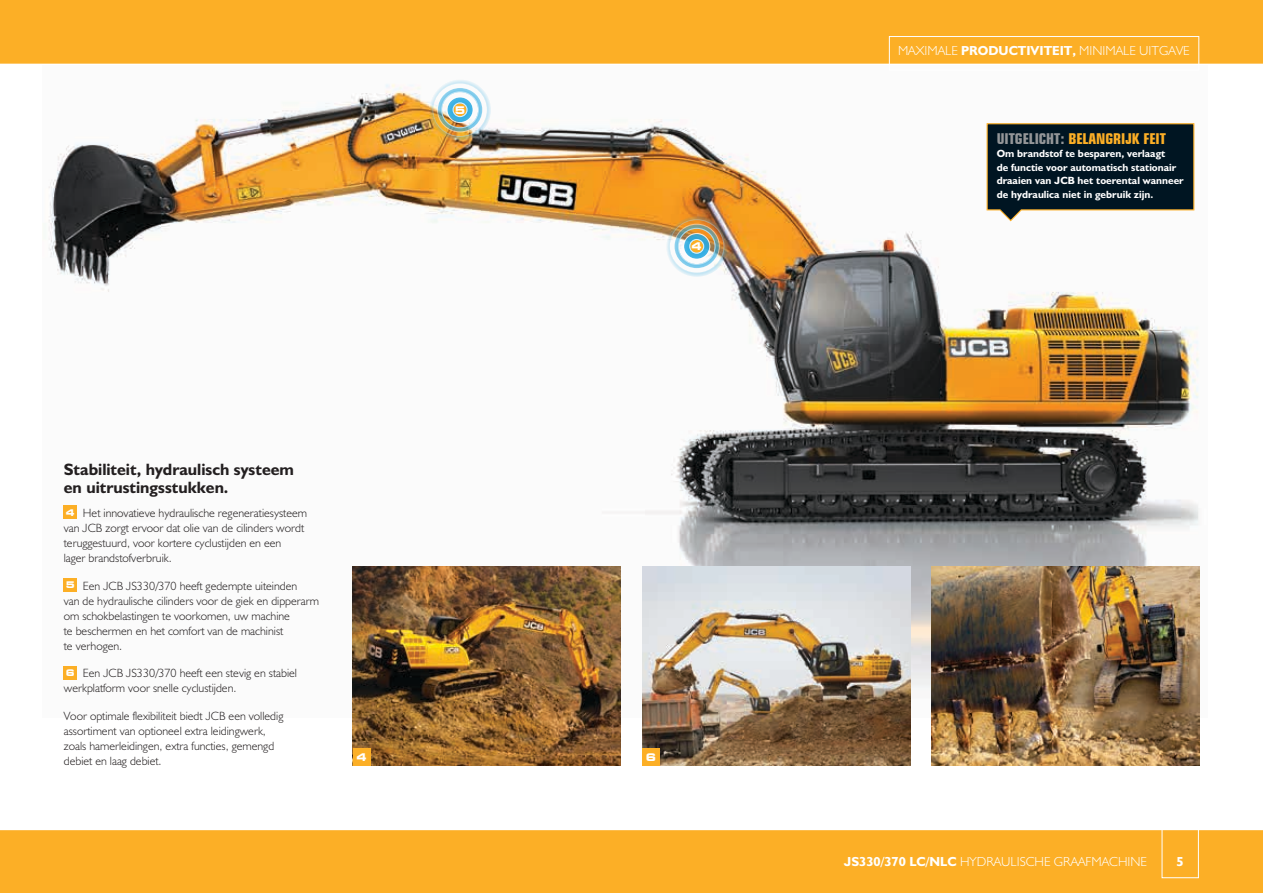
<style>
.page{position:relative;width:1263px;height:893px;background:#fff}
.page>*{position:absolute;margin:0;border:0;box-sizing:border-box;transform-origin:0 0}
.t1{font:16.5px/18.8px "JCB Bold";color:#231f20}
.t2{font:700 condensed 15px "Square 721 BT";color:#fcaf26}
.t3{font:13.2px "JCB Light";color:#fff}
.t4{font:13.2px "JCB Bold";color:#fff}
.t5{font:12px/15px "JCB Light";color:#231f20}
.t6{font:10.5px/13.5px "JCB Bold";color:#fff}
.t7{font:700 expanded 10.5px "Square 721 BT";color:#fff}
.s1{font-family:"Square 721 BT";font-weight:700;font-stretch:expanded;font-size:9.15px;color:#fff}
.s2{font-family:"JCB Bold"}
.s3{color:#949698}
</style>
<div class="page">
<img style="left:48px;top:84px;width:1152px;height:634px">
<img style="left:931px;top:567px;width:268px;height:198px">
<img style="left:353px;top:567px;width:268px;height:198px">
<img style="left:642px;top:567px;width:268px;height:198px">
<img style="left:428px;top:80px;width:64px;height:61px">
<img style="left:664px;top:215px;width:65px;height:63px">
<div style="left:0;top:0;width:1263px;height:64px;background:#fcaf26"></div>
<div style="left:0;top:829px;width:1263px;height:64px;background:#fcaf26"></div>
<hr style="left:0;top:829px;width:1263px;height:1px;background:#fff">
<div style="left:64px;top:506px;width:13px;height:13px;background:#fcaf26"></div>
<div style="left:64px;top:578px;width:13px;height:14px;background:#fcaf26"></div>
<div style="left:64px;top:666px;width:13px;height:13px;background:#fcaf26"></div>
<div style="left:353px;top:748px;width:17px;height:17px;background:#fcaf26"></div>
<div style="left:889px;top:36px;width:310px;height:35px;border:1px solid #fff"></div>
<svg style="left:986px;top:123px;width:209px;height:99px;background:#25353b"></svg>
<div style="left:1162px;top:819px;width:37px;height:59px;border:1px solid #fff"></div>
<div style="left:642px;top:748px;width:17px;height:17px;background:#fcaf26"></div>
<p class="t7" style="left:455px;top:103px;width:12px">5</p>
<h1 class="t1" style="left:64px;top:459px;width:232px">Stabiliteit, hydraulisch systeem en uitrustingsstukken.</h1>
<p class="t5" style="left:64px;top:505px;width:245px"><span class="s1">4</span> Het innovatieve hydraulische regeneratiesysteem van JCB zorgt ervoor dat olie van de cilinders wordt teruggestuurd, voor kortere cyclustijden en een<br>lager brandstofverbruik.</p>
<p class="t5" style="left:64px;top:578px;width:257px"><span class="s1">5</span> Een JCB JS330/370 heeft gedempte uiteinden<br>van de hydraulische cilinders voor de giek en dipperarm om schokbelastingen te voorkomen, uw machine<br>te beschermen en het comfort van de machinist<br>te verhogen.</p>
<p class="t5" style="left:64px;top:666px;width:235px"><span class="s1">6</span> Een JCB JS330/370 heeft een stevig en stabiel werkplatform voor snelle cyclustijden.</p>
<p class="t5" style="left:64px;top:708px;width:221px">Voor optimale flexibiliteit biedt JCB een volledig assortiment van optioneel extra leidingwerk, zoals hamerleidingen, extra functies, gemengd debiet en laag debiet.</p>
<p class="t7" style="left:356px;top:751px;width:12px">4</p>
<p class="t7" style="left:692px;top:240px;width:12px">4</p>
<p class="t3" style="left:898px;top:43px;width:293px">MAXIMALE <span class="s2">PRODUCTIVITEIT,</span> MINIMALE UITGAVE</p>
<p class="t2" style="left:997px;top:129px;width:171px"><span class="s3">UITGELICHT:</span> BELANGRIJK FEIT</p>
<p class="t6" style="left:997px;top:147px;width:189px">Om brandstof te besparen, verlaagt<br>de functie voor automatisch stationair draaien van JCB het toerental wanneer de hydraulica niet in gebruik zijn.</p>
<p class="t7" style="left:646px;top:751px;width:12px">6</p>
<p class="t3" style="left:844px;top:853px;width:305px"><span class="s2">JS330/370 LC/NLC</span> HYDRAULISCHE GRAAFMACHINE</p>
<p class="t4" style="left:1176px;top:853px;width:9px">5</p>
</div>
